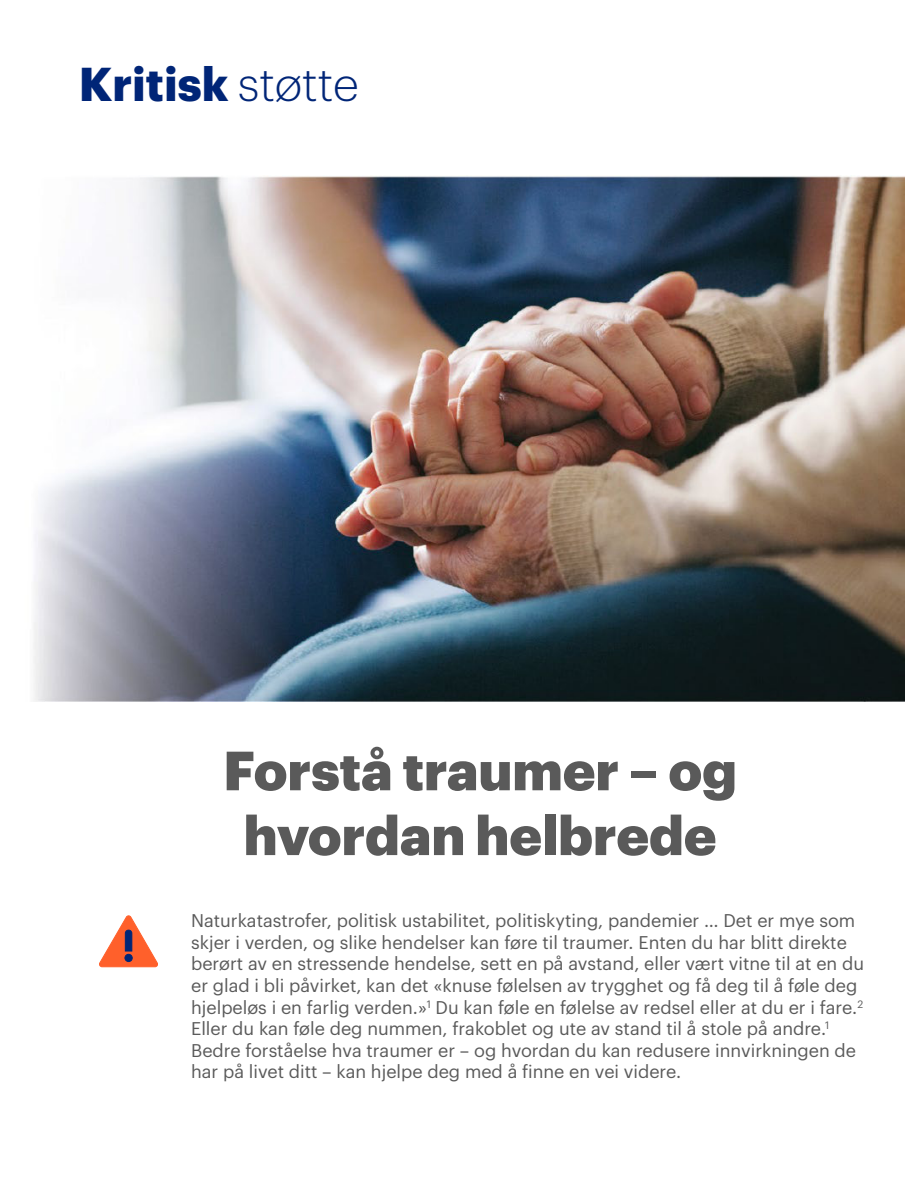
<style>
.page{position:relative;width:918px;height:1188px;background:#fff}
.page>*{position:absolute;margin:0;border:0;box-sizing:border-box;transform-origin:0 0}
.Paragraph_Style1{font:900 54px/64.8px "Graphik";color:#5a5a5a;text-align:center}
.Paragraph_Style1-2{font:700 46.5px "Graphik";color:#002577}
.Paragraph_Style1-3{font:18px/21.6px "Graphik";color:#5a5a5a}
.s1{font-weight:300}
</style>
<div class="page">
<img style="left:33px;top:176px;width:871px;height:526px">
<svg style="left:99px;top:916px;width:59px;height:51px"></svg>
<p class="Paragraph_Style1-2" style="left:79px;top:48px;width:282px">Kritisk <span class="s1">støtte</span></p>
<p class="Paragraph_Style1" style="left:223px;top:733px;width:515px">Forstå traumer – og hvordan helbrede</p>
<p class="Paragraph_Style1-3" style="left:191px;top:908px;width:675px">Naturkatastrofer, politisk ustabilitet, politiskyting, pandemier … Det er mye som skjer i verden, og slike hendelser kan føre til traumer. Enten du har blitt direkte berørt av en stressende hendelse, sett en på avstand, eller vært vitne til at en du er glad i bli påvirket, kan det «knuse følelsen av trygghet og få deg til å føle deg hjelpeløs i en farlig verden.»<sup>1</sup> Du kan føle en følelse av redsel eller at du er i fare.<sup>2<br></sup>Eller du kan føle deg nummen, frakoblet og ute av stand til å stole på andre.<sup>1<br></sup>Bedre forståelse hva traumer er – og hvordan du kan redusere innvirkningen de har på livet ditt – kan hjelpe deg med å finne en vei videre.</p>
</div>
